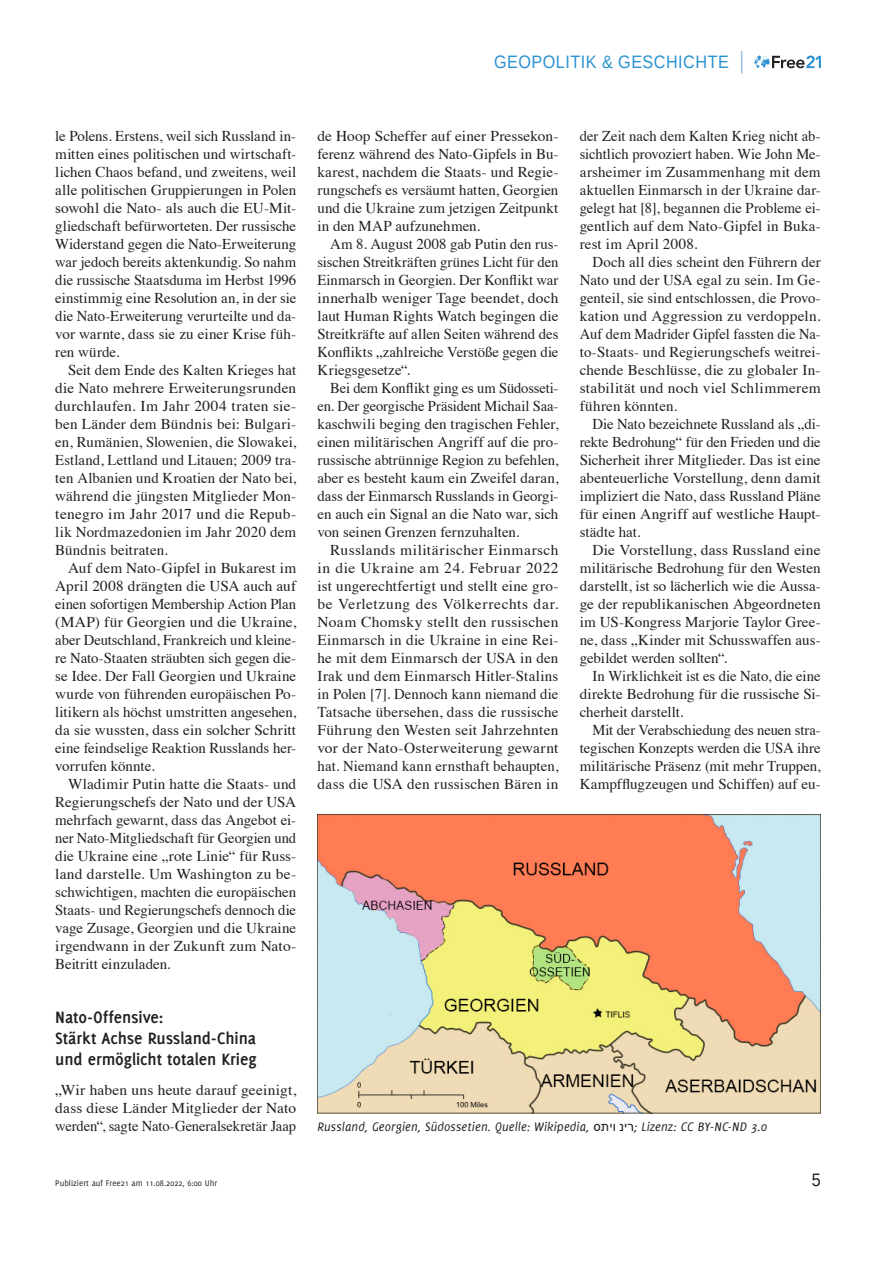
<style>
.page{position:relative;width:893px;height:1263px;background:#fff}
.page>*{position:absolute;margin:0;border:0;box-sizing:border-box;transform-origin:0 0}
.t1{font:700 18px/21px "Delicious";letter-spacing:-.005em;color:#231f20}
.t2{font:18px "Liberation Sans";letter-spacing:.03em;color:#2a92d0;scale:.9 1}
.t3{font:18px "Liberation Sans";color:#231f20;scale:.9 1}
.t4{font:15px/18px "Times";letter-spacing:.005em;color:#231f20;text-align:justify}
.t5{font:italic 13.5px "Delicious";letter-spacing:.01em;color:#231f20;scale:.96 1}
.t6{font:9px "Delicious";color:#231f20}
.s1{font-family:"Arial";font-style:normal}
</style>
<div class="page">
<svg style="left:755px;top:55px;width:66px;height:13px"></svg>
<svg style="left:741px;top:51px;width:1px;height:23px"></svg>
<img style="left:317px;top:815px;width:504px;height:298px">
<p class="t2" style="left:494px;top:51px;width:262px">GEOPOLITIK &amp; GESCHICHTE</p>
<p class="t4" style="left:55px;top:126px;width:242px">le Polens. Erstens, weil sich Russland in&shy;mitten eines politischen und wirtschaft&shy;lichen Chaos befand, und zweitens, weil alle politischen Gruppierungen in Polen sowohl die Nato- als auch die EU-Mit&shy;gliedschaft befürworteten. Der russische Widerstand gegen die Nato-Erweiterung war jedoch bereits aktenkundig. So nahm die russische Staatsduma im Herbst 1996 einstimmig eine Resolution an, in der sie die Nato-Erweiterung verurteilte und da&shy;vor warnte, dass sie zu einer Krise füh&shy;ren würde.</p>
<p class="t4" style="left:55px;top:360px;width:242px;text-indent:13px">Seit dem Ende des Kalten Krieges hat die Nato mehrere Erweiterungsrunden durchlaufen. Im Jahr 2004 traten sie&shy;ben Länder dem Bündnis bei: Bulgari&shy;en, Rumänien, Slowenien, die Slowakei, Estland, Lettland und Litauen; 2009 tra&shy;ten Albanien und Kroatien der Nato bei, während die jüngsten Mitglieder Mon&shy;tenegro im Jahr 2017 und die Repub&shy;lik Nordmazedonien im Jahr 2020 dem Bündnis beitraten.</p>
<p class="t4" style="left:55px;top:558px;width:242px;text-indent:13px">Auf dem Nato-Gipfel in Bukarest im April 2008 drängten die USA auch auf einen sofortigen Membership Action Plan (MAP) für Georgien und die Ukraine, aber Deutschland, Frankreich und kleine&shy;re Nato-Staaten sträubten sich gegen die&shy;se Idee. Der Fall Georgien und Ukraine wurde von führenden europäischen Po&shy;litikern als höchst umstritten angesehen, da sie wussten, dass ein solcher Schritt eine feindselige Reaktion Russlands her&shy;vorrufen könnte.</p>
<p class="t4" style="left:55px;top:774px;width:242px;text-indent:13px">Wladimir Putin hatte die Staats- und Regierungschefs der Nato und der USA mehrfach gewarnt, dass das Angebot ei&shy;ner Nato-Mitgliedschaft für Georgien und die Ukraine eine „rote Linie“ für Russ&shy;land darstelle. Um Washington zu be&shy;schwichtigen, machten die europäischen Staats- und Regierungschefs dennoch die vage Zusage, Georgien und die Ukraine irgendwann in der Zukunft zum Nato-Beitritt einzuladen.</p>
<p class="t1" style="left:55px;top:1007px;width:203px">Nato-Offensive:<br>Stärkt Achse Russland-China und ermöglicht totalen Krieg</p>
<p class="t4" style="left:55px;top:1080px;width:242px">„Wir haben uns heute darauf geeinigt, dass diese Länder Mitglieder der Nato werden“, sagte Nato-Generalsekretär Jaap</p>
<p class="t4" style="left:317px;top:126px;width:242px">de Hoop Scheffer auf einer Pressekon&shy;ferenz während des Nato-Gipfels in Bu&shy;karest, nachdem die Staats- und Regie&shy;rungschefs es versäumt hatten, Georgien und die Ukraine zum jetzigen Zeitpunkt in den MAP aufzunehmen.</p>
<p class="t4" style="left:317px;top:234px;width:242px;text-indent:13px">Am 8. August 2008 gab Putin den rus&shy;sischen Streitkräften grünes Licht für den Einmarsch in Georgien. Der Konflikt war innerhalb weniger Tage beendet, doch laut Human Rights Watch begingen die Streitkräfte auf allen Seiten während des Konflikts „zahlreiche Verstöße gegen die Kriegsgesetze“.</p>
<p class="t4" style="left:317px;top:378px;width:242px;text-indent:13px">Bei dem Konflikt ging es um Südosseti&shy;en. Der georgische Präsident Michail Saa&shy;kaschwili beging den tragischen Fehler, einen militärischen Angriff auf die pro&shy;russische abtrünnige Region zu befehlen, aber es besteht kaum ein Zweifel daran, dass der Einmarsch Russlands in Georgi&shy;en auch ein Signal an die Nato war, sich von seinen Grenzen fernzuhalten.</p>
<p class="t4" style="left:317px;top:540px;width:242px;text-indent:13px">Russlands militärischer Einmarsch in die Ukraine am 24. Februar 2022 ist ungerechtfertigt und stellt eine gro&shy;be Verletzung des Völkerrechts dar.<br>Noam Chomsky stellt den russischen Einmarsch in die Ukraine in eine Rei&shy;he mit dem Einmarsch der USA in den Irak und dem Einmarsch Hitler-Stalins in Polen [7]. Dennoch kann niemand die Tatsache übersehen, dass die russische Führung den Westen seit Jahrzehnten vor der Nato-Osterweiterung gewarnt hat. Niemand kann ernsthaft behaupten, dass die USA den russischen Bären in</p>
<p class="t4" style="left:580px;top:126px;width:242px">der Zeit nach dem Kalten Krieg nicht ab&shy;sichtlich provoziert haben. Wie John Me&shy;arsheimer im Zusammenhang mit dem aktuellen Einmarsch in der Ukraine dar&shy;gelegt hat [8], begannen die Probleme ei&shy;gentlich auf dem Nato-Gipfel in Buka&shy;rest im April 2008.</p>
<p class="t4" style="left:580px;top:252px;width:242px;text-indent:13px">Doch all dies scheint den Führern der Nato und der USA egal zu sein. Im Ge&shy;genteil, sie sind entschlossen, die Provo&shy;kation und Aggression zu verdoppeln.<br>Auf dem Madrider Gipfel fassten die Na&shy;to-Staats- und Regierungschefs weitrei&shy;chende Beschlüsse, die zu globaler In&shy;stabilität und noch viel Schlimmerem führen könnten.</p>
<p class="t4" style="left:580px;top:414px;width:242px;text-indent:13px">Die Nato bezeichnete Russland als „di&shy;rekte Bedrohung“ für den Frieden und die Sicherheit ihrer Mitglieder. Das ist eine abenteuerliche Vorstellung, denn damit impliziert die Nato, dass Russland Pläne für einen Angriff auf westliche Haupt&shy;städte hat.</p>
<p class="t4" style="left:580px;top:540px;width:242px;text-indent:13px">Die Vorstellung, dass Russland eine militärische Bedrohung für den Westen darstellt, ist so lächerlich wie die Aussa&shy;ge der republikanischen Abgeordneten im US-Kongress Marjorie Taylor Gree&shy;ne, dass „Kinder mit Schusswaffen aus&shy;gebildet werden sollten“.</p>
<p class="t4" style="left:580px;top:666px;width:242px;text-indent:13px">In Wirklichkeit ist es die Nato, die eine direkte Bedrohung für die russische Si&shy;cherheit darstellt.</p>
<p class="t4" style="left:580px;top:720px;width:242px;text-indent:13px">Mit der Verabschiedung des neuen stra&shy;tegischen Konzepts werden die USA ihre militärische Präsenz (mit mehr Truppen, Kampfflugzeugen und Schiffen) auf eu-</p>
<p class="t5" style="left:317px;top:1119px;width:470px">Russland, Georgien, Südossetien. Quelle: Wikipedia, <span class="s1">תס וי רינ</span> ; Lizenz: CC BY-NC-ND 3.0</p>
<p class="t6" style="left:55px;top:1177px;width:163px">Publiziert auf Free21 am 11.08.2022, 6:00 Uhr</p>
<p class="t3" style="left:812px;top:1168px;width:12px">5</p>
</div>
